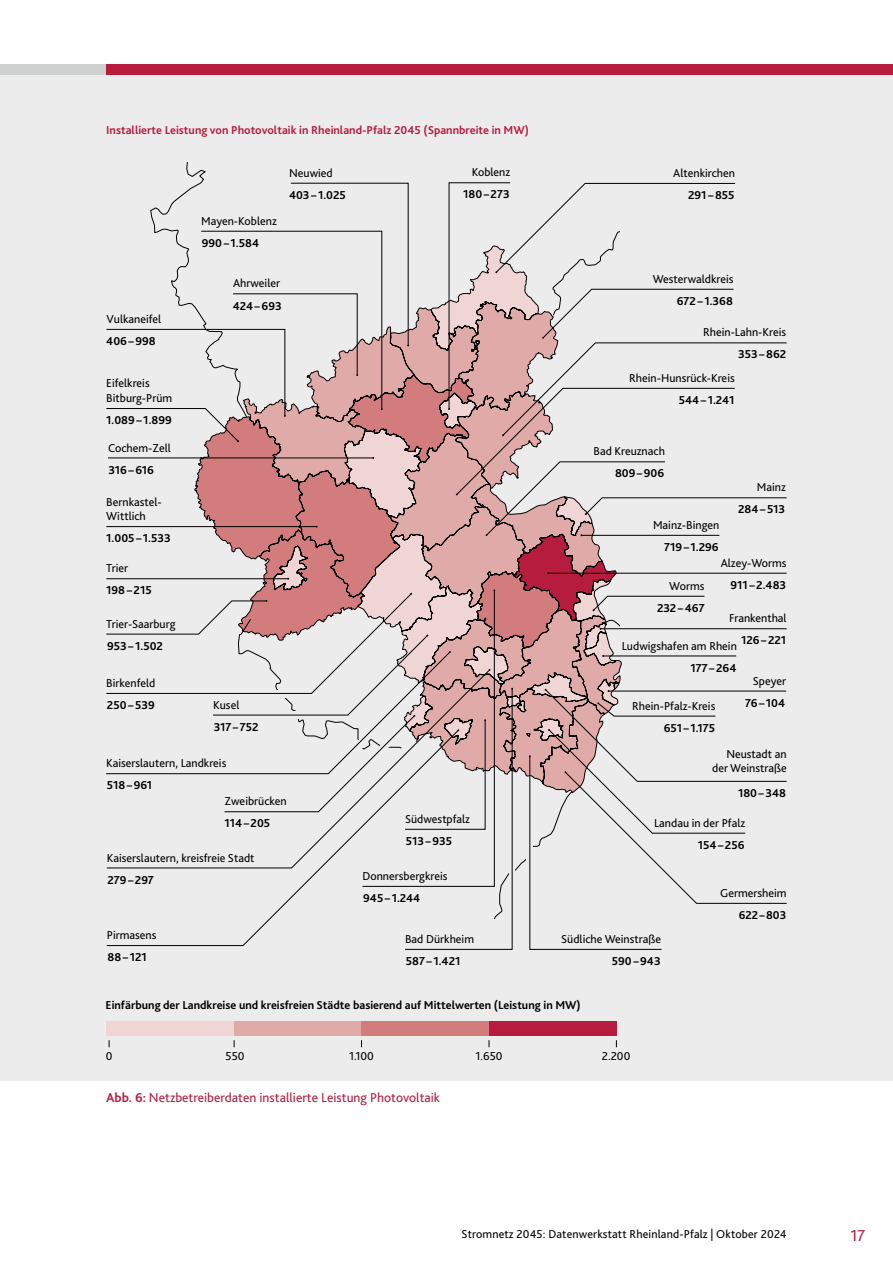
<style>
.page{position:relative;width:893px;height:1263px;background:#fff}
.page>*{position:absolute;margin:0;border:0;box-sizing:border-box;transform-origin:0 0}
.t1{font:16.5px "Bliss";color:#b61c3e}
.t2{font:13.5px "Bliss";color:#b61c3e}
.t3{font:12px/14.4px "Bliss";color:#000}
.t4{font:700 12px "Bliss";color:#000}
.t5{font:700 12px "Bliss";color:#b61c3e}
.s1{font-weight:700}
</style>
<div class="page">
<div style="left:0;top:68px;width:893px;height:1013px;background:#ececed"></div>
<div style="left:0;top:64px;width:587px;height:10px;background:#cfd0d0"></div>
<div style="left:106px;top:64px;width:787px;height:10px;background:#b61c3e"></div>
<svg style="left:106px;top:182px;width:681px;height:768px"></svg>
<div style="left:106px;top:1021px;width:128px;height:15px;background:#efd5d3"></div>
<div style="left:234px;top:1021px;width:127px;height:15px;background:#e0aaa8"></div>
<div style="left:361px;top:1021px;width:128px;height:15px;background:#d27c7e"></div>
<div style="left:489px;top:1021px;width:128px;height:15px;background:#b61c3e"></div>
<p class="t5" style="left:106px;top:123px;width:424px">Installierte Leistung von Photovoltaik in Rheinland-Pfalz 2045 (Spannbreite in MW)</p>
<p class="t3" style="left:289px;top:166px;width:45px">Neuwied</p>
<p class="t3" style="left:106px;top:312px;width:56px">Vulkaneifel</p>
<p class="t4" style="left:106px;top:333px;width:51px">406–998</p>
<p class="t3" style="left:201px;top:214px;width:77px">Mayen-Koblenz</p>
<p class="t4" style="left:202px;top:235px;width:59px">990– 1.584</p>
<p class="t4" style="left:289px;top:188px;width:58px">403– 1.025</p>
<p class="t3" style="left:233px;top:276px;width:49px">Ahrweiler</p>
<p class="t4" style="left:233px;top:298px;width:50px">424–693</p>
<p class="t3" style="left:106px;top:376px;width:68px">Eifelkreis<br>Bitburg-Prüm</p>
<p class="t4" style="left:106px;top:413px;width:67px">1.089– 1.899</p>
<p class="t3" style="left:108px;top:440px;width:64px">Cochem-Zell</p>
<p class="t4" style="left:109px;top:462px;width:47px">316–616</p>
<p class="t3" style="left:106px;top:495px;width:57px">Bernkastel-<br>Wittlich</p>
<p class="t4" style="left:106px;top:531px;width:66px">1.005– 1.533</p>
<p class="t3" style="left:106px;top:561px;width:23px">Trier</p>
<p class="t4" style="left:106px;top:583px;width:47px">198–215</p>
<p class="t3" style="left:106px;top:616px;width:71px">Trier-Saarburg</p>
<p class="t4" style="left:107px;top:638px;width:57px">953– 1.502</p>
<p class="t3" style="left:106px;top:676px;width:51px">Birkenfeld</p>
<p class="t4" style="left:107px;top:697px;width:49px">250–539</p>
<p class="t3" style="left:213px;top:697px;width:28px">Kusel</p>
<p class="t4" style="left:214px;top:719px;width:46px">317 – 752</p>
<p class="t3" style="left:106px;top:756px;width:122px">Kaiserslautern, Landkreis</p>
<p class="t4" style="left:107px;top:778px;width:47px">518–961</p>
<p class="t3" style="left:224px;top:794px;width:64px">Zweibrücken</p>
<p class="t4" style="left:224px;top:816px;width:47px">114–205</p>
<p class="t3" style="left:107px;top:850px;width:149px">Kaiserslautern, kreisfreie Stadt</p>
<p class="t4" style="left:107px;top:872px;width:48px">279–297</p>
<p class="t3" style="left:107px;top:928px;width:51px">Pirmasens</p>
<p class="t4" style="left:108px;top:950px;width:41px">88– 121</p>
<p class="t3" style="left:472px;top:165px;width:40px">Koblenz</p>
<p class="t4" style="left:463px;top:187px;width:48px">180–273</p>
<p class="t3" style="left:405px;top:812px;width:66px">Südwestpfalz</p>
<p class="t4" style="left:406px;top:833px;width:48px">513–935</p>
<p class="t3" style="left:362px;top:869px;width:87px">Donnersbergkreis</p>
<p class="t4" style="left:363px;top:890px;width:58px">945– 1.244</p>
<p class="t3" style="left:405px;top:932px;width:71px">Bad Dürkheim</p>
<p class="t4" style="left:406px;top:953px;width:56px">587 – 1.421</p>
<p class="t3" style="left:673px;top:166px;width:63px">Altenkirchen</p>
<p class="t4" style="left:688px;top:188px;width:48px">291 –855</p>
<p class="t3" style="left:653px;top:272px;width:82px">Westerwaldkreis</p>
<p class="t4" style="left:677px;top:293px;width:58px">672– 1.368</p>
<p class="t3" style="left:703px;top:325px;width:85px">Rhein-Lahn-Kreis</p>
<p class="t4" style="left:738px;top:347px;width:50px">353–862</p>
<p class="t3" style="left:629px;top:371px;width:107px">Rhein-Hunsrück-Kreis</p>
<p class="t4" style="left:679px;top:392px;width:57px">544– 1.241</p>
<p class="t3" style="left:593px;top:444px;width:73px">Bad Kreuznach</p>
<p class="t4" style="left:615px;top:466px;width:51px">809–906</p>
<p class="t3" style="left:757px;top:480px;width:30px">Mainz</p>
<p class="t4" style="left:738px;top:502px;width:49px">284–513</p>
<p class="t3" style="left:653px;top:518px;width:68px">Mainz-Bingen</p>
<p class="t4" style="left:664px;top:539px;width:56px">719– 1.296</p>
<p class="t3" style="left:669px;top:578px;width:37px">Worms</p>
<p class="t4" style="left:657px;top:600px;width:49px">232–467</p>
<p class="t3" style="left:721px;top:555px;width:67px">Alzey-Worms</p>
<p class="t4" style="left:730px;top:577px;width:57px">911 –2.483</p>
<p class="t3" style="left:729px;top:611px;width:59px">Frankenthal</p>
<p class="t4" style="left:741px;top:633px;width:47px">126–221</p>
<p class="t3" style="left:622px;top:638px;width:117px">Ludwigshafen am Rhein</p>
<p class="t4" style="left:690px;top:660px;width:47px">177 –264</p>
<p class="t3" style="left:632px;top:698px;width:85px">Rhein-Pfalz-Kreis</p>
<p class="t4" style="left:664px;top:720px;width:53px">651 – 1.175</p>
<p class="t3" style="left:753px;top:673px;width:35px">Speyer</p>
<p class="t4" style="left:745px;top:695px;width:42px">76– 104</p>
<p class="t3" style="left:712px;top:746px;width:76px;text-align:right">Neustadt an der Weinstraße</p>
<p class="t4" style="left:738px;top:785px;width:50px">180–348</p>
<p class="t3" style="left:654px;top:815px;width:93px">Landau in der Pfalz</p>
<p class="t4" style="left:698px;top:837px;width:48px">154–256</p>
<p class="t3" style="left:720px;top:886px;width:68px">Germersheim</p>
<p class="t3" style="left:561px;top:932px;width:101px">Südliche Weinstraße</p>
<p class="t4" style="left:612px;top:953px;width:50px">590–943</p>
<p class="t4" style="left:739px;top:907px;width:49px">622–803</p>
<p class="t4" style="left:106px;top:997px;width:477px">Einfärbung der Landkreise und kreisfreien Städte basierend auf Mittelwerten (Leistung in MW)</p>
<p class="t3" style="left:106px;top:1049px;width:8px">0</p>
<p class="t3" style="left:226px;top:1049px;width:21px">550</p>
<p class="t3" style="left:349px;top:1049px;width:26px">1.100</p>
<p class="t3" style="left:476px;top:1049px;width:29px">1.650</p>
<p class="t3" style="left:602px;top:1049px;width:30px">2.200</p>
<p class="t2" style="left:106px;top:1089px;width:336px"><span class="s1">Abb. 6:</span> Netzbetreiberdaten installierte Leistung Photovoltaik</p>
<p class="t3" style="left:461px;top:1227px;width:327px">Stromnetz 2045: Datenwerkstatt Rheinland-Pfalz | Oktober 2024</p>
<h1 class="t1" style="left:850px;top:1225px;width:16px">17</h1>
</div>
